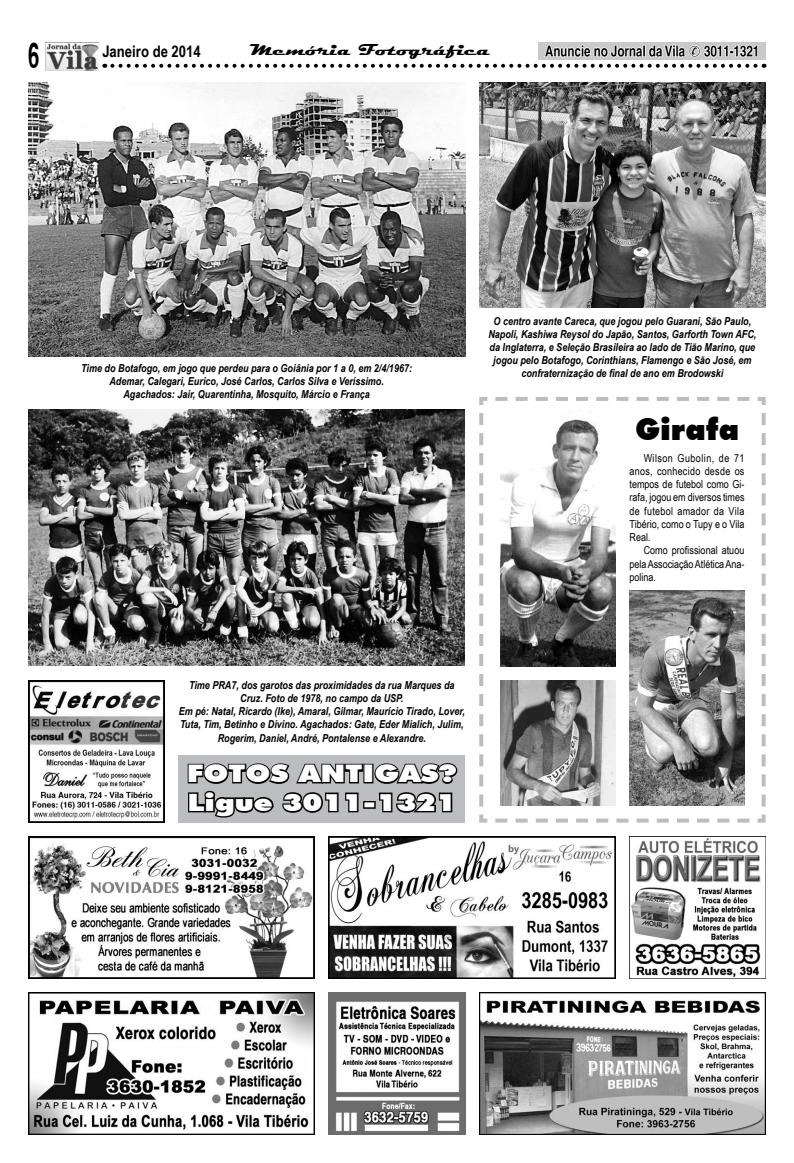
<style>
.page{position:relative;width:794px;height:1163px;background:#fff}
.page>*{position:absolute;margin:0;border:0;box-sizing:border-box;transform-origin:0 0}
.t1{font:700 condensed 35.4px "Helvetica";color:#000;scale:.7 1}
.t2{font:900 30px "Futura BT";color:#000}
.t3{font:900 24.2px "Futura BT";color:#fff;scale:1.22 1}
.t4{font:900 23.9px "Futura BT";color:#fff;scale:1.22 1}
.t5{font:700 16px "Magneto";color:#000;scale:1.3 1}
.t6{font:700 16px "Arial Narrow";color:#000}
.t7{font:italic 700 11px/13.2px "Arial Narrow";color:#000;text-align:center}
.t8{font:11px/13.2px "Arial Narrow";color:#000;text-align:justify}
</style>
<div class="page">
<img style="left:46px;top:42px;width:52px;height:29px">
<svg style="left:112px;top:42px;width:652px;height:26px"></svg>
<img style="left:479px;top:992px;width:286px;height:142px">
<img style="left:28px;top:992px;width:287px;height:142px">
<img style="left:329px;top:836px;width:286px;height:142px">
<img style="left:329px;top:992px;width:136px;height:142px">
<img style="left:28px;top:409px;width:437px;height:256px">
<img style="left:28px;top:82px;width:437px;height:275px">
<img style="left:629px;top:836px;width:136px;height:142px">
<img style="left:28px;top:680px;width:136px;height:142px">
<img style="left:28px;top:836px;width:287px;height:142px">
<img style="left:479px;top:82px;width:286px;height:225px">
<svg style="left:479px;top:397px;width:287px;height:426px"></svg>
<img style="left:629px;top:591px;width:115px;height:214px">
<img style="left:500px;top:680px;width:115px;height:125px">
<img style="left:500px;top:408px;width:115px;height:258px">
<div style="left:179px;top:755px;width:286px;height:67px;background:#bbbdc0"></div>
<div style="left:363px;top:763px;width:10px;height:20px;border:2px solid #000"></div>
<svg style="left:187px;top:763px;width:177px;height:55px"></svg>
<div style="left:363px;top:800px;width:13px;height:8px;border:3px solid #000"></div>
<svg style="left:373px;top:763px;width:85px;height:50px"></svg>
<h1 class="t1" style="left:28px;top:34px;width:18px">6</h1>
<h3 class="t5" style="left:250px;top:41px;width:186px">Memória Fotográfica</h3>
<h3 class="t6" style="left:102px;top:39px;width:100px">Janeiro de 2014</h3>
<p class="t7" style="left:81px;top:361px;width:332px">Time do Botafogo, em jogo que perdeu para o Goiânia por 1 a 0, em 2/4/1967:<br>Ademar, Calegari, Eurico, José Carlos, Carlos Silva e Veríssimo.<br>Agachados: Jair, Quarentinha, Mosquito, Márcio e França</p>
<p class="t7" style="left:488px;top:313px;width:269px">O centro avante Careca, que jogou pelo Guarani, São Paulo, Napoli, Kashiwa Reysol do Japão, Santos, Garforth Town AFC, da Inglaterra, e Seleção Brasileira ao lado de Tião Marino, que jogou pelo Botafogo, Corinthians, Flamengo e São José, em confraternização de final de ano em Brodowski</p>
<h2 class="t2" style="left:635px;top:411px;width:105px">GIRAFA</h2>
<p class="t8" style="left:629px;top:451px;width:116px;text-indent:14px">Wilson Gubolin, de 71 anos, conhecido desde os tempos de futebol como Gi&shy;rafa, jogou em diversos times de futebol amador da Vila Tibério, como o Tupy e o Vila Real.</p>
<p class="t8" style="left:629px;top:543px;width:117px;text-indent:14px">Como profissional atuou pela Associação Atlética Ana&shy;polina.</p>
<p class="t7" style="left:179px;top:677px;width:287px">Time PRA7, dos garotos das proximidades da rua Marques da Cruz. Foto de 1978, no campo da USP.<br>Em pé: Natal, Ricardo (Ike), Amaral, Gilmar, Maurício Tirado, Lover, Tuta, Tim, Betinho e Divino. Agachados: Gate, Eder Mialich, Julim, Rogerim, Daniel, André, Pontalense e Alexandre.</p>
<h3 class="t3" style="left:187px;top:758px;width:223px">FOTOS ANTIGAS?</h3>
<h3 class="t4" style="left:187px;top:787px;width:222px">LIGUE 3011-1321</h3>
</div>
